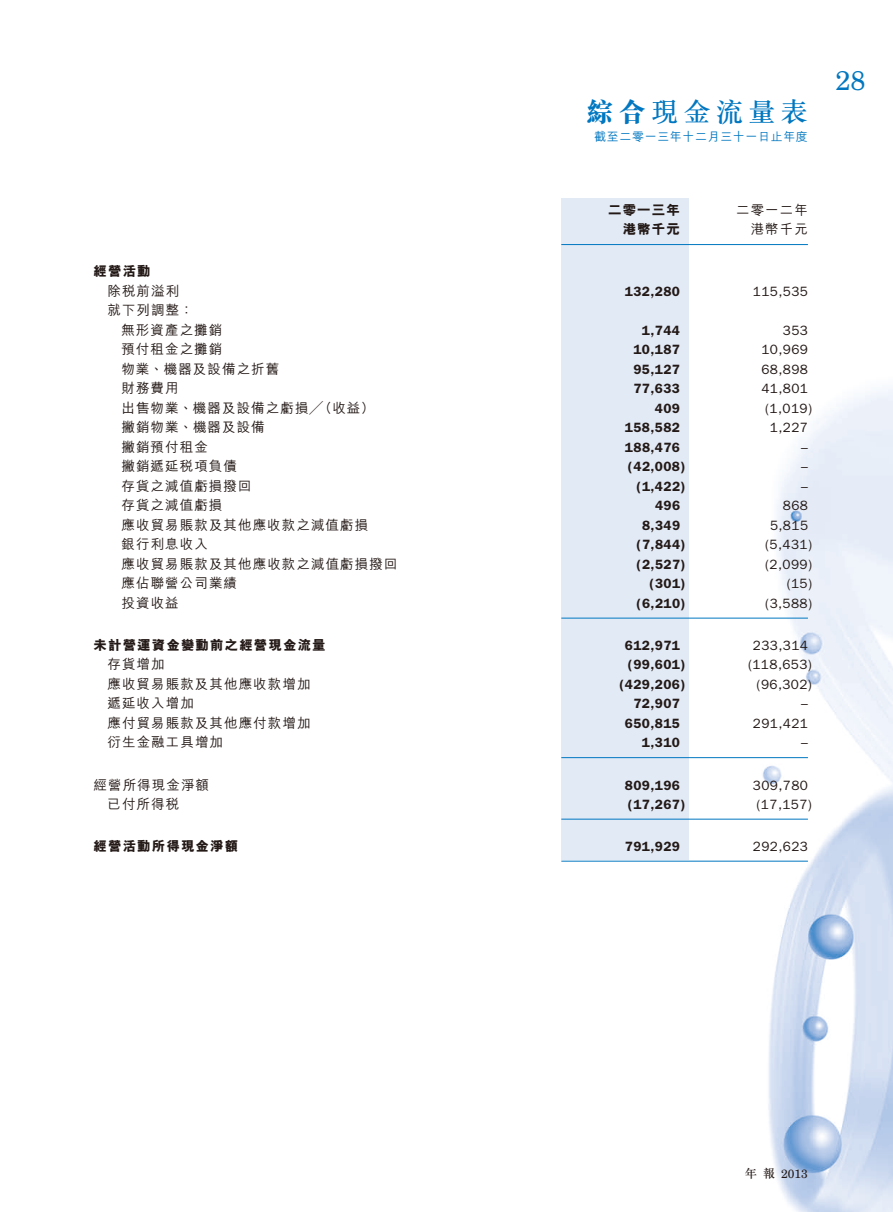
<style>
.page{position:relative;width:893px;height:1212px;background:#fff}
.page>*{position:absolute;margin:0;border:0;box-sizing:border-box;transform-origin:0 0}
.t1{font:500 27px "M Sung HK";letter-spacing:.2em;color:#0077c0}
.t2{font:27px "New Century Schlbk LT Std";color:#0077c0}
.t3{font:500 13.5px/19.5px "M Hei HK";letter-spacing:.08em;color:#231916}
.t4{font:600 13.5px "ITC Franklin Gothic Std";letter-spacing:.03em;color:#231916}
.t5{font:13.5px "ITC Franklin Gothic Std";letter-spacing:.03em;color:#231916}
.t6{font:800 13.5px "M Hei HK";letter-spacing:.08em;color:#231916}
.t7{font:500 12px "M Hei HK";letter-spacing:.05em;color:#0077c0}
.t8{font:12px "New Century Schlbk LT Std";color:#231916}
.t9{font:500 12px "M Sung HK";color:#231916}
.s1{font-weight:800}
</style>
<div class="page">
<img style="left:739px;top:389px;width:154px;height:823px">
<div style="left:561px;top:198px;width:128px;height:662px;background:#e2eaf6"></div>
<hr style="left:561px;top:244px;width:247px;height:1px;background:#0077c0">
<hr style="left:561px;top:618px;width:247px;height:1px;background:#0077c0">
<hr style="left:561px;top:757px;width:247px;height:1px;background:#0077c0">
<hr style="left:561px;top:819px;width:247px;height:1px;background:#0077c0">
<hr style="left:561px;top:861px;width:247px;height:1px;background:#0077c0">
<h1 class="t2" style="left:835px;top:64px;width:32px">28</h1>
<h1 class="t1" style="left:586px;top:93px;width:223px"><span class="s1">綜合</span>現金流量表</h1>
<p class="t7" style="left:594px;top:128px;width:215px">截至二零一三年十二月三十一日止年度</p>
<p class="t6" style="left:608px;top:201px;width:73px">二零一三年</p>
<p class="t3" style="left:736px;top:199px;width:73px">二零一二年</p>
<p class="t6" style="left:623px;top:220px;width:59px">港幣千元</p>
<p class="t3" style="left:751px;top:219px;width:59px">港幣千元</p>
<p class="t6" style="left:94px;top:262px;width:59px">經營活動</p>
<p class="t3" style="left:107px;top:280px;width:87px">除稅前溢利就下列調整：</p>
<p class="t4" style="left:625px;top:283px;width:57px">132,280</p>
<p class="t5" style="left:753px;top:284px;width:57px">115,535</p>
<p class="t3" style="left:121px;top:319px;width:102px">無形資產之攤銷</p>
<p class="t4" style="left:642px;top:322px;width:40px">1,744</p>
<p class="t5" style="left:783px;top:323px;width:27px">353</p>
<p class="t3" style="left:121px;top:339px;width:102px">預付租金之攤銷</p>
<p class="t4" style="left:633px;top:342px;width:48px">10,187</p>
<p class="t5" style="left:761px;top:342px;width:48px">10,969</p>
<p class="t3" style="left:121px;top:358px;width:159px">物業、機器及設備之折舊</p>
<p class="t4" style="left:633px;top:361px;width:48px">95,127</p>
<p class="t5" style="left:761px;top:362px;width:48px">68,898</p>
<p class="t3" style="left:121px;top:378px;width:59px">財務費用</p>
<p class="t4" style="left:633px;top:381px;width:48px">77,633</p>
<p class="t5" style="left:761px;top:381px;width:48px">41,801</p>
<p class="t3" style="left:121px;top:397px;width:254px">出售物業、機器及設備之虧損╱（收益(</p>
<p class="t4" style="left:655px;top:400px;width:27px">409</p>
<p class="t5" style="left:765px;top:401px;width:48px">)1,019(</p>
<p class="t3" style="left:121px;top:417px;width:145px">撇銷物業、機器及設備</p>
<p class="t4" style="left:625px;top:420px;width:57px">158,582</p>
<p class="t5" style="left:770px;top:420px;width:40px">1,227</p>
<p class="t3" style="left:121px;top:436px;width:88px">撇銷預付租金</p>
<p class="t4" style="left:625px;top:439px;width:57px">188,476</p>
<p class="t5" style="left:801px;top:440px;width:8px">–</p>
<p class="t3" style="left:121px;top:456px;width:117px">撇銷遞延稅項負債</p>
<p class="t4" style="left:628px;top:459px;width:59px">)42,008(</p>
<p class="t5" style="left:801px;top:459px;width:8px">–</p>
<p class="t3" style="left:121px;top:475px;width:132px">存貨之減值虧損撥回</p>
<p class="t4" style="left:636px;top:478px;width:51px">)1,422(</p>
<p class="t5" style="left:801px;top:478px;width:8px">–</p>
<p class="t3" style="left:121px;top:495px;width:102px">存貨之減值虧損</p>
<p class="t4" style="left:655px;top:498px;width:27px">496</p>
<p class="t5" style="left:783px;top:498px;width:27px">868</p>
<p class="t3" style="left:122px;top:514px;width:248px">應收貿易賬款及其他應收款之減值虧損</p>
<p class="t4" style="left:642px;top:517px;width:40px">8,349</p>
<p class="t5" style="left:770px;top:517px;width:40px">5,815</p>
<p class="t3" style="left:122px;top:534px;width:88px">銀行利息收入</p>
<p class="t4" style="left:636px;top:537px;width:51px">)7,844(</p>
<p class="t5" style="left:765px;top:537px;width:48px">)5,431(</p>
<p class="t3" style="left:122px;top:553px;width:277px">應收貿易賬款及其他應收款之減值虧損撥回</p>
<p class="t4" style="left:636px;top:556px;width:51px">)2,527(</p>
<p class="t5" style="left:765px;top:556px;width:48px">)2,099(</p>
<p class="t3" style="left:122px;top:573px;width:117px">應佔聯營公司業績</p>
<p class="t4" style="left:649px;top:576px;width:38px">)301(</p>
<p class="t5" style="left:787px;top:576px;width:27px">)15(</p>
<p class="t3" style="left:122px;top:592px;width:59px">投資收益</p>
<p class="t4" style="left:637px;top:595px;width:51px">)6,210(</p>
<p class="t5" style="left:765px;top:595px;width:48px">)3,588(</p>
<p class="t6" style="left:94px;top:636px;width:234px">未計營運資金變動前之經營現金流量</p>
<p class="t4" style="left:625px;top:637px;width:57px">612,971</p>
<p class="t5" style="left:753px;top:638px;width:57px">233,314</p>
<p class="t3" style="left:107px;top:654px;width:59px">存貨增加</p>
<p class="t4" style="left:628px;top:657px;width:59px">)99,601(</p>
<p class="t5" style="left:748px;top:657px;width:65px">)118,653(</p>
<p class="t3" style="left:107px;top:673px;width:205px">應收貿易賬款及其他應收款增加</p>
<p class="t4" style="left:619px;top:676px;width:68px">)429,206(</p>
<p class="t5" style="left:756px;top:677px;width:57px">)96,302(</p>
<p class="t3" style="left:107px;top:693px;width:88px">遞延收入增加</p>
<p class="t4" style="left:633px;top:696px;width:48px">72,907</p>
<p class="t5" style="left:801px;top:696px;width:8px">–</p>
<p class="t3" style="left:108px;top:712px;width:205px">應付貿易賬款及其他應付款增加</p>
<p class="t4" style="left:625px;top:715px;width:57px">650,815</p>
<p class="t5" style="left:753px;top:716px;width:57px">291,421</p>
<p class="t3" style="left:108px;top:732px;width:117px">衍生金融工具增加</p>
<p class="t4" style="left:642px;top:735px;width:40px">1,310</p>
<p class="t5" style="left:801px;top:735px;width:8px">–</p>
<p class="t3" style="left:94px;top:774px;width:117px">經營所得現金淨額</p>
<p class="t4" style="left:625px;top:777px;width:57px">809,196</p>
<p class="t5" style="left:753px;top:777px;width:57px">309,780</p>
<p class="t3" style="left:107px;top:793px;width:73px">已付所得稅</p>
<p class="t4" style="left:628px;top:796px;width:59px">)17,267(</p>
<p class="t5" style="left:756px;top:797px;width:57px">)17,157(</p>
<p class="t6" style="left:94px;top:837px;width:146px">經營活動所得現金淨額</p>
<p class="t4" style="left:625px;top:838px;width:57px">791,929</p>
<p class="t5" style="left:753px;top:839px;width:57px">292,623</p>
<p class="t9" style="left:745px;top:1165px;width:31px">年報</p>
<p class="t8" style="left:781px;top:1166px;width:28px">2013</p>
</div>
